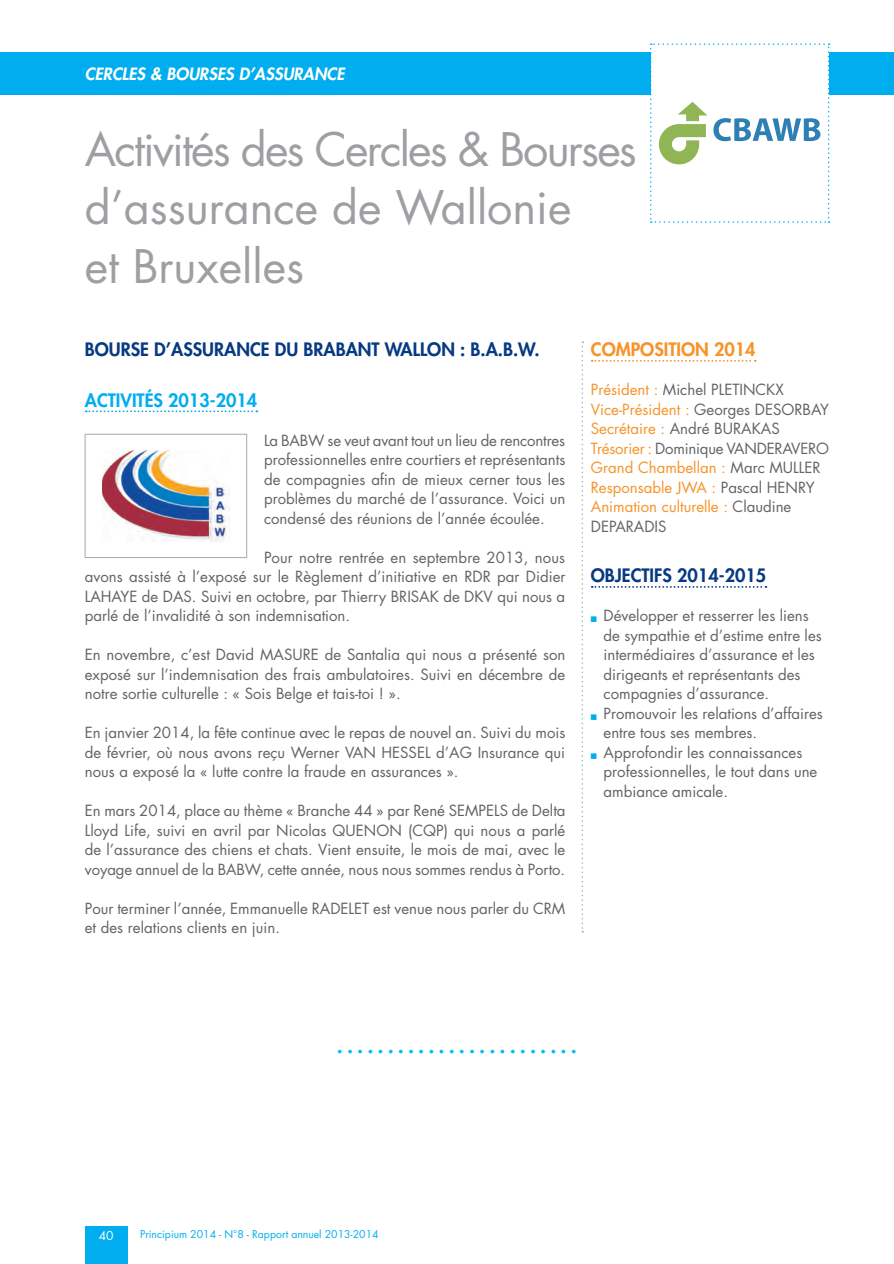
<style>
.page{position:relative;width:894px;height:1264px;background:#fff}
.page>*{position:absolute;margin:0;border:0;box-sizing:border-box;transform-origin:0 0}
.t1{font:45px/58.5px "Futura Std";color:#9d9fa2}
.t2{font:33px "Futura Std";color:#01bdf2}
.t3{font:800 18px "Futura Std";color:#073a81}
.t4{font:800 18px "Futura Std";color:#00aeef}
.t5{font:800 18px "Futura Std";color:#f79328}
.t6{font:italic 800 16.5px "Futura Std";color:#fff}
.t7{font:15px/19.5px "Futura Std";color:#636366;text-align:justify}
.t8{font:12px "Futura Std";color:#fff}
.t9{font:10.5px "Futura Std";color:#00aeef}
.s1{color:#f79328}
</style>
<div class="page">
<div style="left:0;top:52px;width:893px;height:43px;background:#00aeef"></div>
<div style="left:85px;top:1226px;width:42px;height:38px;background:#00aeef"></div>
<hr style="left:893px;top:53px;width:1px;height:42px;background:#00aeef">
<svg style="left:650px;top:43px;width:180px;height:180px"></svg>
<svg style="left:86px;top:410px;width:171px;height:2px"></svg>
<svg style="left:592px;top:360px;width:164px;height:2px"></svg>
<svg style="left:592px;top:586px;width:174px;height:2px"></svg>
<img style="left:102px;top:450px;width:128px;height:92px">
<div style="left:85px;top:434px;width:162px;height:124px;border:1px solid #a8a9ad"></div>
<svg style="left:582px;top:341px;width:1px;height:591px"></svg>
<p class="t6" style="left:85px;top:64px;width:261px">CERCLES &amp; BOURSES D’ASSURANCE</p>
<h1 class="t1" style="left:85px;top:121px;width:554px">Activités des Cercles &amp; Bourses d’assurance de Wallonie<br>et Bruxelles</h1>
<p class="t3" style="left:85px;top:338px;width:456px">BOURSE D’ASSURANCE DU BRABANT WALLON : B.A.B.W.</p>
<p class="t4" style="left:85px;top:389px;width:174px">ACTIVITÉS 2013-2014</p>
<p class="t7" style="left:264px;top:431px;width:303px">La BABW se veut avant tout un lieu de rencontres professionnelles entre courtiers et représentants de compagnies afin de mieux cerner tous les problèmes du marché de l’assurance. Voici un condensé des réunions de l’année écoulée.</p>
<p class="t7" style="left:85px;top:548px;width:482px;text-indent:179px">Pour notre rentrée en septembre 2013, nous avons assisté à l’exposé sur le Règlement d’initiative en RDR par Didier LAHAYE de DAS. Suivi en octobre, par Thierry BRISAK de DKV qui nous a parlé de l’invalidité à son indemnisation.</p>
<p class="t7" style="left:85px;top:645px;width:482px">En novembre, c’est David MASURE de Santalia qui nous a présenté son exposé sur l’indemnisation des frais ambulatoires. Suivi en décembre de notre sortie culturelle : « Sois Belge et tais-toi ! ».</p>
<p class="t7" style="left:85px;top:723px;width:482px">En janvier 2014, la fête continue avec le repas de nouvel an. Suivi du mois de février, où nous avons reçu Werner VAN HESSEL d’AG Insurance qui nous a exposé la « lutte contre la fraude en assurances ».</p>
<p class="t7" style="left:85px;top:801px;width:482px">En mars 2014, place au thème « Branche 44 » par René SEMPELS de Delta Lloyd Life, suivi en avril par Nicolas QUENON (CQP) qui nous a parlé de l’assurance des chiens et chats. Vient ensuite, le mois de mai, avec le voyage annuel de la BABW, cette année, nous nous sommes rendus à Porto.</p>
<p class="t7" style="left:85px;top:899px;width:482px">Pour terminer l’année, Emmanuelle RADELET est venue nous parler du CRM et des relations clients en juin.</p>
<p class="t5" style="left:591px;top:338px;width:166px">COMPOSITION 2014</p>
<p class="t7" style="left:591px;top:380px;width:240px;text-align:left"><span class="s1">Président :</span> Michel PLETINCKX<br><span class="s1">Vice-Président :</span> Georges DESORBAY<br><span class="s1">Secrétaire :</span> André BURAKAS<br><span class="s1">Trésorier :</span> Dominique VANDERAVERO<br><span class="s1">Grand Chambellan :</span> Marc MULLER<br><span class="s1">Responsable JWA :</span> Pascal HENRY<br><span class="s1">Animation culturelle :</span> Claudine<br>DEPARADIS</p>
<p class="t3" style="left:591px;top:564px;width:177px">OBJECTIFS 2014-2015</p>
<p class="t7" style="left:604px;top:606px;width:221px;text-align:left">Développer et resserrer les liens de sympathie et d’estime entre les intermédiaires d’assurance et les dirigeants et représentants des compagnies d’assurance.<br>Promouvoir les relations d’affaires entre tous ses membres.<br>Approfondir les connaissances professionnelles, le tout dans une ambiance amicale.</p>
<h2 class="t2" style="left:335px;top:1020px;width:245px">........................</h2>
<p class="t8" style="left:99px;top:1227px;width:16px">40</p>
<p class="t9" style="left:140px;top:1228px;width:240px">Principium 2014 - N°8 - Rapport annuel 2013-2014</p>
</div>
